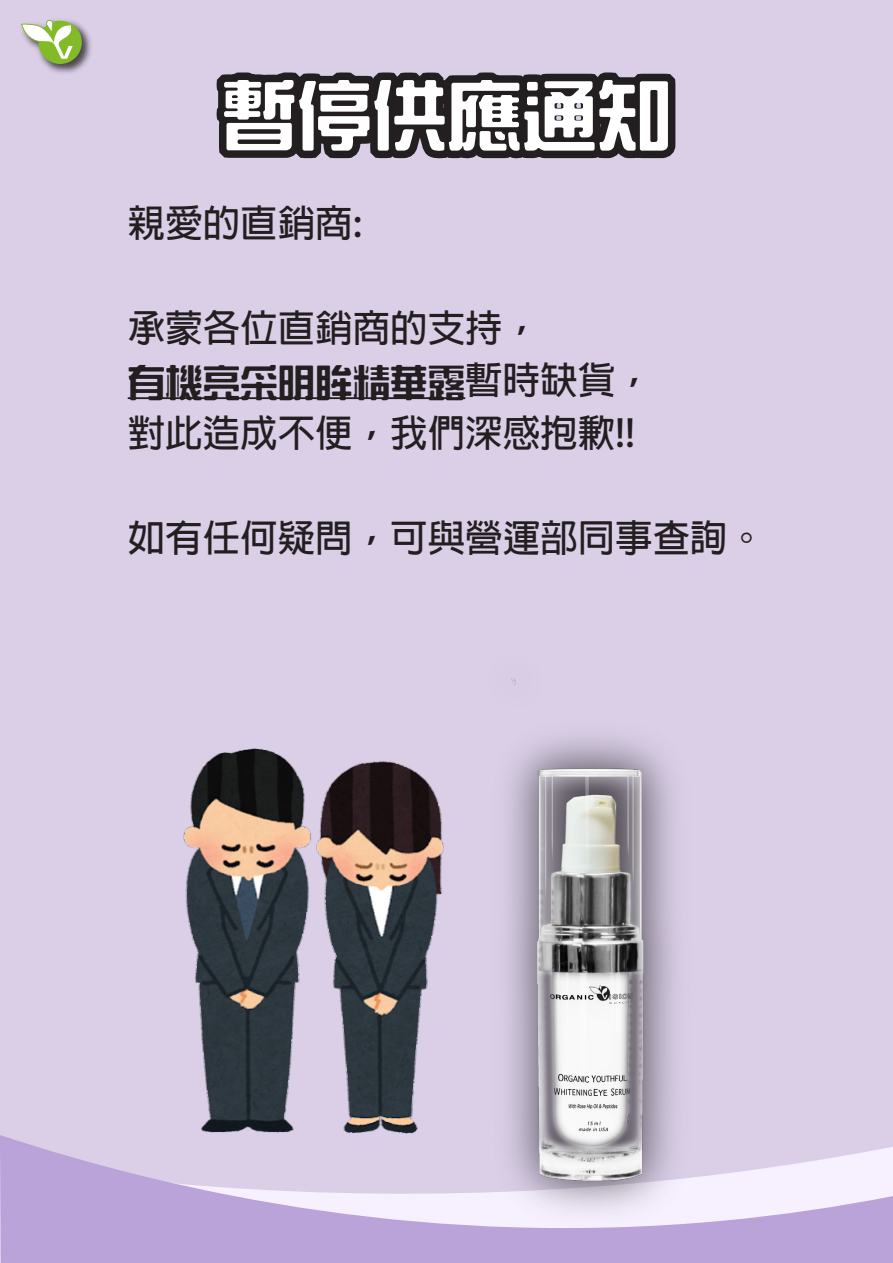
<style>
.page{position:relative;width:893px;height:1263px;background:#dacfe7}
.page>*{position:absolute;margin:0;border:0;box-sizing:border-box;transform-origin:0 0}
.t1{font:75px "Han Wang Zon Yi";color:#fff}
.t2{font:700 37.5px "Adobe Fan Heiti Std";color:#231f20}
.t3{font:37.5px "Han Wang Zon Yi";color:#231f20}
.s1{font-family:"Adobe Fan Heiti Std";font-weight:700}
</style>
<div class="page">
<svg style="left:0;top:1135px;width:893px;height:128px;fill:#b9a3d8"></svg>
<img style="left:451px;top:1196px;width:255px;height:44px">
<img style="left:407px;top:678px;width:348px;height:518px">
<img style="left:117px;top:749px;width:132px;height:390px">
<img style="left:249px;top:742px;width:264px;height:397px">
<hr style="left:128px;top:397px;width:337px;height:2px;background:#231f20">
<svg style="left:216px;top:72px;width:460px;height:87px"></svg>
<img style="left:41px;top:22px;width:50px;height:51px">
<div style="left:38px;top:21px;width:44px;height:43px;background:#82bb27;border-radius:50%"></div>
<svg style="left:21px;top:20px;width:54px;height:40px"></svg>
<h1 class="t1" style="left:222px;top:78px;width:452px">暫停供應通知</h1>
<p class="t2" style="left:128px;top:200px;width:236px">親愛的直銷商:</p>
<p class="t2" style="left:128px;top:305px;width:414px">承蒙各位直銷商的支持，</p>
<p class="t3" style="left:128px;top:364px;width:527px">有機亮采明眸精華露<span class="s1">暫時缺貨，</span></p>
<p class="t2" style="left:128px;top:410px;width:509px">對此造成不便，我們深感抱歉!!</p>
<p class="t2" style="left:128px;top:515px;width:639px">如有任何疑問，可與營運部同事查詢。</p>
</div>
